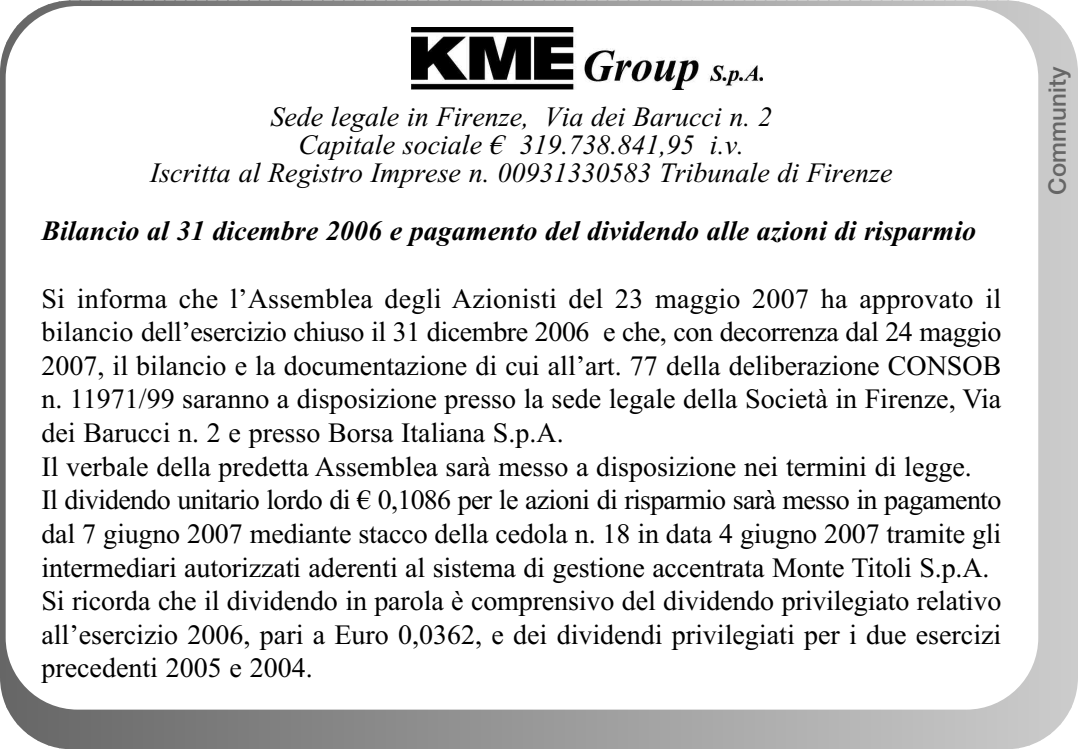
<style>
.page{position:relative;width:1078px;height:749px;background:#fff}
.page>*{position:absolute;margin:0;border:0;box-sizing:border-box;transform-origin:0 0}
.t1{font:28px/33.6px "Times";color:#000}
.t2{font:italic 28px/28px "Times";color:#000;text-align:center}
.t3{font:italic 700 28px "Times";color:#000}
.t4{font:500 24px "Helvetica Neue LT";letter-spacing:.005em;color:#666}
</style>
<div class="page">
<div style="left:0;top:0;width:6px;height:748px;background:#666"></div>
<svg style="left:7px;top:26px;width:10px;height:698px"></svg>
<svg style="left:17px;top:16px;width:10px;height:718px"></svg>
<svg style="left:28px;top:9px;width:10px;height:732px"></svg>
<svg style="left:38px;top:4px;width:11px;height:742px"></svg>
<div style="left:49px;top:0;width:10px;height:748px;background:#6b6b6b"></div>
<div style="left:59px;top:0;width:11px;height:748px;background:#6c6c6c"></div>
<div style="left:70px;top:0;width:10px;height:748px;background:#6d6d6d"></div>
<div style="left:80px;top:0;width:11px;height:748px;background:#6e6e6e"></div>
<div style="left:91px;top:0;width:10px;height:748px;background:#6f6f6f"></div>
<div style="left:102px;top:0;width:10px;height:748px;background:#707070"></div>
<div style="left:112px;top:0;width:10px;height:748px;background:#717171"></div>
<div style="left:123px;top:0;width:10px;height:748px;background:#727272"></div>
<div style="left:133px;top:0;width:10px;height:748px;background:#737373"></div>
<div style="left:144px;top:0;width:10px;height:748px;background:#747474"></div>
<div style="left:154px;top:0;width:10px;height:748px;background:#757575"></div>
<div style="left:165px;top:0;width:10px;height:748px;background:#767676"></div>
<div style="left:175px;top:0;width:10px;height:748px;background:#777"></div>
<div style="left:186px;top:0;width:10px;height:748px;background:#787878"></div>
<div style="left:196px;top:0;width:11px;height:748px;background:#797979"></div>
<div style="left:207px;top:0;width:10px;height:748px;background:#7a7a7a"></div>
<div style="left:217px;top:0;width:11px;height:748px;background:#7b7b7b"></div>
<div style="left:228px;top:0;width:10px;height:748px;background:#7c7c7c"></div>
<div style="left:238px;top:0;width:11px;height:748px;background:#7d7d7d"></div>
<div style="left:249px;top:0;width:10px;height:748px;background:#7e7e7e"></div>
<div style="left:260px;top:0;width:10px;height:748px;background:#7f7f7f"></div>
<div style="left:270px;top:0;width:10px;height:748px;background:#808080"></div>
<div style="left:281px;top:0;width:10px;height:748px;background:#818181"></div>
<div style="left:291px;top:0;width:10px;height:748px;background:#828282"></div>
<div style="left:302px;top:0;width:10px;height:748px;background:#838383"></div>
<div style="left:312px;top:0;width:10px;height:748px;background:#848484"></div>
<div style="left:323px;top:0;width:10px;height:748px;background:#858585"></div>
<div style="left:333px;top:0;width:10px;height:748px;background:#868686"></div>
<div style="left:344px;top:0;width:10px;height:748px;background:#878787"></div>
<div style="left:354px;top:0;width:11px;height:748px;background:#888"></div>
<div style="left:365px;top:0;width:10px;height:748px;background:#898989"></div>
<div style="left:375px;top:0;width:11px;height:748px;background:#8a8a8a"></div>
<div style="left:386px;top:0;width:10px;height:748px;background:#8b8b8b"></div>
<div style="left:396px;top:0;width:11px;height:748px;background:#8c8c8c"></div>
<div style="left:407px;top:0;width:10px;height:748px;background:#8d8d8d"></div>
<div style="left:418px;top:0;width:10px;height:748px;background:#8e8e8e"></div>
<div style="left:428px;top:0;width:10px;height:748px;background:#8f8f8f"></div>
<div style="left:439px;top:0;width:10px;height:748px;background:#909090"></div>
<div style="left:449px;top:0;width:10px;height:748px;background:#919191"></div>
<div style="left:460px;top:0;width:10px;height:748px;background:#929292"></div>
<div style="left:470px;top:0;width:10px;height:748px;background:#939393"></div>
<div style="left:481px;top:0;width:10px;height:748px;background:#949494"></div>
<div style="left:491px;top:0;width:11px;height:748px;background:#959595"></div>
<div style="left:502px;top:0;width:10px;height:748px;background:#969696"></div>
<div style="left:512px;top:0;width:11px;height:748px;background:#979797"></div>
<div style="left:523px;top:0;width:10px;height:748px;background:#989898"></div>
<div style="left:533px;top:0;width:11px;height:748px;background:#999"></div>
<div style="left:544px;top:0;width:10px;height:748px;background:#9a9a9a"></div>
<div style="left:555px;top:0;width:10px;height:748px;background:#9b9b9b"></div>
<div style="left:565px;top:0;width:10px;height:748px;background:#9c9c9c"></div>
<div style="left:576px;top:0;width:10px;height:748px;background:#9d9d9d"></div>
<div style="left:586px;top:0;width:10px;height:748px;background:#9e9e9e"></div>
<div style="left:597px;top:0;width:10px;height:748px;background:#9f9f9f"></div>
<div style="left:607px;top:0;width:10px;height:748px;background:#a0a0a0"></div>
<div style="left:618px;top:0;width:10px;height:748px;background:#a1a1a1"></div>
<div style="left:628px;top:0;width:10px;height:748px;background:#a2a2a2"></div>
<div style="left:639px;top:0;width:10px;height:748px;background:#a3a3a3"></div>
<div style="left:649px;top:0;width:11px;height:748px;background:#a4a4a4"></div>
<div style="left:660px;top:0;width:10px;height:748px;background:#a5a5a5"></div>
<div style="left:670px;top:0;width:11px;height:748px;background:#a6a6a6"></div>
<div style="left:681px;top:0;width:10px;height:748px;background:#a7a7a7"></div>
<div style="left:691px;top:0;width:11px;height:748px;background:#a8a8a8"></div>
<div style="left:702px;top:0;width:10px;height:748px;background:#a9a9a9"></div>
<div style="left:713px;top:0;width:10px;height:748px;background:#aaa"></div>
<div style="left:723px;top:0;width:10px;height:748px;background:#ababab"></div>
<div style="left:734px;top:0;width:10px;height:748px;background:#acacac"></div>
<div style="left:744px;top:0;width:10px;height:748px;background:#adadad"></div>
<div style="left:755px;top:0;width:10px;height:748px;background:#aeaeae"></div>
<div style="left:765px;top:0;width:10px;height:748px;background:#afafaf"></div>
<div style="left:776px;top:0;width:10px;height:748px;background:#b0b0b0"></div>
<div style="left:786px;top:0;width:11px;height:748px;background:#b1b1b1"></div>
<div style="left:797px;top:0;width:10px;height:748px;background:#b2b2b2"></div>
<div style="left:807px;top:0;width:11px;height:748px;background:#b3b3b3"></div>
<div style="left:818px;top:0;width:10px;height:748px;background:#b4b4b4"></div>
<div style="left:828px;top:0;width:11px;height:748px;background:#b5b5b5"></div>
<div style="left:839px;top:0;width:10px;height:748px;background:#b6b6b6"></div>
<div style="left:850px;top:0;width:10px;height:748px;background:#b7b7b7"></div>
<div style="left:860px;top:0;width:10px;height:748px;background:#b8b8b8"></div>
<div style="left:871px;top:0;width:10px;height:748px;background:#b9b9b9"></div>
<div style="left:881px;top:0;width:10px;height:748px;background:#bababa"></div>
<div style="left:892px;top:0;width:10px;height:748px;background:#bbb"></div>
<div style="left:902px;top:0;width:10px;height:748px;background:#bcbcbc"></div>
<div style="left:913px;top:0;width:10px;height:748px;background:#bdbdbd"></div>
<div style="left:923px;top:0;width:10px;height:748px;background:#bebebe"></div>
<div style="left:934px;top:0;width:10px;height:748px;background:#bfbfbf"></div>
<div style="left:944px;top:0;width:11px;height:748px;background:#c0c0c0"></div>
<div style="left:955px;top:0;width:10px;height:748px;background:#c1c1c1"></div>
<div style="left:965px;top:0;width:11px;height:748px;background:#c2c2c2"></div>
<div style="left:976px;top:0;width:10px;height:748px;background:#c3c3c3"></div>
<div style="left:986px;top:0;width:11px;height:748px;background:#c4c4c4"></div>
<div style="left:997px;top:0;width:10px;height:748px;background:#c5c5c5"></div>
<div style="left:1008px;top:0;width:10px;height:748px;background:#c6c6c6"></div>
<div style="left:1018px;top:0;width:10px;height:748px;background:#c7c7c7"></div>
<svg style="left:1029px;top:4px;width:10px;height:742px;fill:#cbcbcb"></svg>
<div style="left:1039px;top:0;width:10px;height:748px;background:#c9c9c9"></div>
<div style="left:1050px;top:0;width:10px;height:748px;background:#cacaca"></div>
<div style="left:1060px;top:0;width:10px;height:748px;background:#cbcbcb"></div>
<div style="left:1071px;top:0;width:6px;height:748px;background:#ccc"></div>
<div style="left:6px;top:6px;width:1031px;height:703px;background:#fff;border-radius:72px"></div>
<img style="left:411px;top:27px;width:351px;height:62px">
<p class="t2" style="left:150px;top:105px;width:743px">Sede legale in Firenze, Via dei Barucci n. 2<br>Capitale sociale € 319.738.841,95 i.v.<br>Iscritta al Registro Imprese n. 00931330583 Tribunale di Firenze</p>
<p class="t3" style="left:41px;top:214px;width:936px">Bilancio al 31 dicembre 2006 e pagamento del dividendo alle azioni di risparmio</p>
<p class="t1" style="left:41px;top:281px;width:961px">Si informa che l’Assemblea degli Azionisti del 23 maggio 2007 ha approvato il bilancio dell’esercizio chiuso il 31 dicembre 2006 e che, con decorrenza dal 24 maggio 2007, il bilancio e la documentazione di cui all’art. 77 della deliberazione CONSOB n. 11971/99 saranno a disposizione presso la sede legale della Società in Firenze, Via dei Barucci n. 2 e presso Borsa Italiana S.p.A.<br>Il verbale della predetta Assemblea sarà messo a disposizione nei termini di legge.<br>Il dividendo unitario lordo di € 0,1086 per le azioni di risparmio sarà messo in pagamento dal 7 giugno 2007 mediante stacco della cedola n. 18 in data 4 giugno 2007 tramite gli intermediari autorizzati aderenti al sistema di gestione accentrata Monte Titoli S.p.A.<br>Si ricorda che il dividendo in parola è comprensivo del dividendo privilegiato relativo all’esercizio 2006, pari a Euro 0,0362, e dei dividendi privilegiati per i due esercizi precedenti 2005 e 2004.</p>
<p class="t4" style="left:1048px;top:195px;width:130px;rotate:-90deg">Community</p>
</div>
